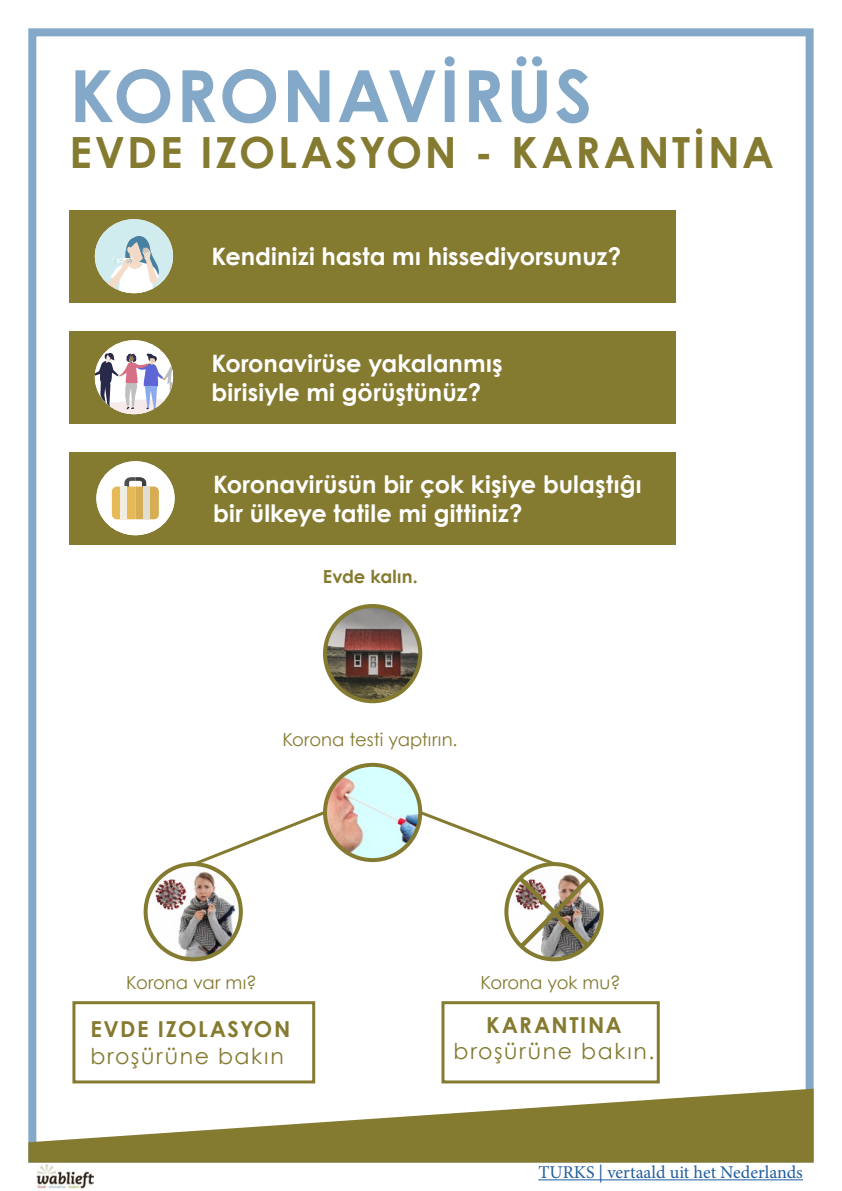
<style>
.page{position:relative;width:842px;height:1191px;background:#fff}
.page>*{position:absolute;margin:0;border:0;box-sizing:border-box;transform-origin:0 0}
.t1{font:700 72px "Century Gothic";letter-spacing:.025em;color:#84a9c8}
.t2{font:700 43px "Century Gothic";letter-spacing:.065em;color:#847a30}
.t3{font:700 24px/28.8px "Century Gothic";letter-spacing:.005em;color:#fff}
.t4{font:22px "Century Gothic";letter-spacing:.07em;color:#847a30}
.t5{font:700 22px "Century Gothic";letter-spacing:.07em;color:#847a30}
.t6{font:18px "Century Gothic";color:#847a30}
.t7{font:18px "Minion Pro";color:#215e9e}
.t8{font:700 18px "Century Gothic";color:#847a30}
</style>
<div class="page">
<img style="left:36px;top:1164px;width:57px;height:25px">
<div style="left:28px;top:28px;width:786px;height:1134px;border:8px solid #84a9c8"></div>
<svg style="left:28px;top:1088px;width:786px;height:74px;fill:#847a30"></svg>
<div style="left:69px;top:210px;width:607px;height:92px;background:#847a30"></div>
<svg style="left:95px;top:219px;width:78px;height:74px"></svg>
<div style="left:69px;top:452px;width:607px;height:92px;background:#847a30"></div>
<svg style="left:96px;top:461px;width:79px;height:74px"></svg>
<div style="left:120px;top:486px;width:6px;height:33px;background:#f0ede2"></div>
<div style="left:144px;top:486px;width:6px;height:33px;background:#e0ddd2"></div>
<img style="left:325px;top:767px;width:95px;height:93px">
<div style="left:323px;top:763px;width:99px;height:99px;border:4px solid #847a30;border-radius:50%"></div>
<div style="left:72px;top:1001px;width:243px;height:82px;border:3px solid #847a30"></div>
<div style="left:441px;top:1001px;width:219px;height:82px;border:3px solid #847a30"></div>
<div style="left:69px;top:331px;width:607px;height:92px;background:#847a30"></div>
<svg style="left:95px;top:340px;width:79px;height:74px"></svg>
<svg style="left:195px;top:808px;width:133px;height:57px"></svg>
<img style="left:146px;top:865px;width:95px;height:94px">
<div style="left:144px;top:862px;width:99px;height:99px;border:4px solid #847a30;border-radius:50%"></div>
<img style="left:526px;top:884px;width:76px;height:75px">
<div style="left:504px;top:862px;width:100px;height:99px;border:4px solid #847a30;border-radius:50%"></div>
<svg style="left:416px;top:808px;width:179px;height:145px"></svg>
<img style="left:325px;top:606px;width:95px;height:95px;border-radius:48px">
<div style="left:323px;top:604px;width:99px;height:99px;border:4px solid #847a30;border-radius:50%"></div>
<img style="left:155px;top:875px;width:33px;height:38px">
<hr style="left:538px;top:1179px;width:265px;height:1px;background:#215e9e">
<h1 class="t1" style="left:69px;top:41px;width:524px">KORONAVİRÜS</h1>
<h2 class="t2" style="left:70px;top:120px;width:706px">EVDE IZOLASYON - KARANTİNA</h2>
<p class="t3" style="left:212px;top:241px;width:411px">Kendinizi hasta mı hissediyorsunuz?</p>
<p class="t3" style="left:212px;top:347px;width:293px">Koronavirüse yakalanmış birisiyle mi görüştünüz?</p>
<p class="t3" style="left:213px;top:468px;width:430px">Koronavirüsün bir çok kişiye bulaştıĝı bir ülkeye tatile mi gittiniz?</p>
<p class="t8" style="left:323px;top:562px;width:96px">Evde kalın.</p>
<p class="t6" style="left:282px;top:726px;width:177px">Korona testi yaptırın.</p>
<p class="t6" style="left:126px;top:970px;width:132px">Korona var mı?</p>
<p class="t6" style="left:480px;top:970px;width:142px">Korona yok mu?</p>
<p class="t5" style="left:90px;top:1012px;width:201px">EVDE IZOLASYON</p>
<p class="t4" style="left:90px;top:1040px;width:195px">broşürüne bakın</p>
<p class="t5" style="left:486px;top:1008px;width:137px">KARANTINA</p>
<p class="t4" style="left:454px;top:1036px;width:202px">broşürüne bakın.</p>
<p class="t7" style="left:538px;top:1160px;width:266px">TURKS | vertaald uit het Nederlands</p>
</div>
